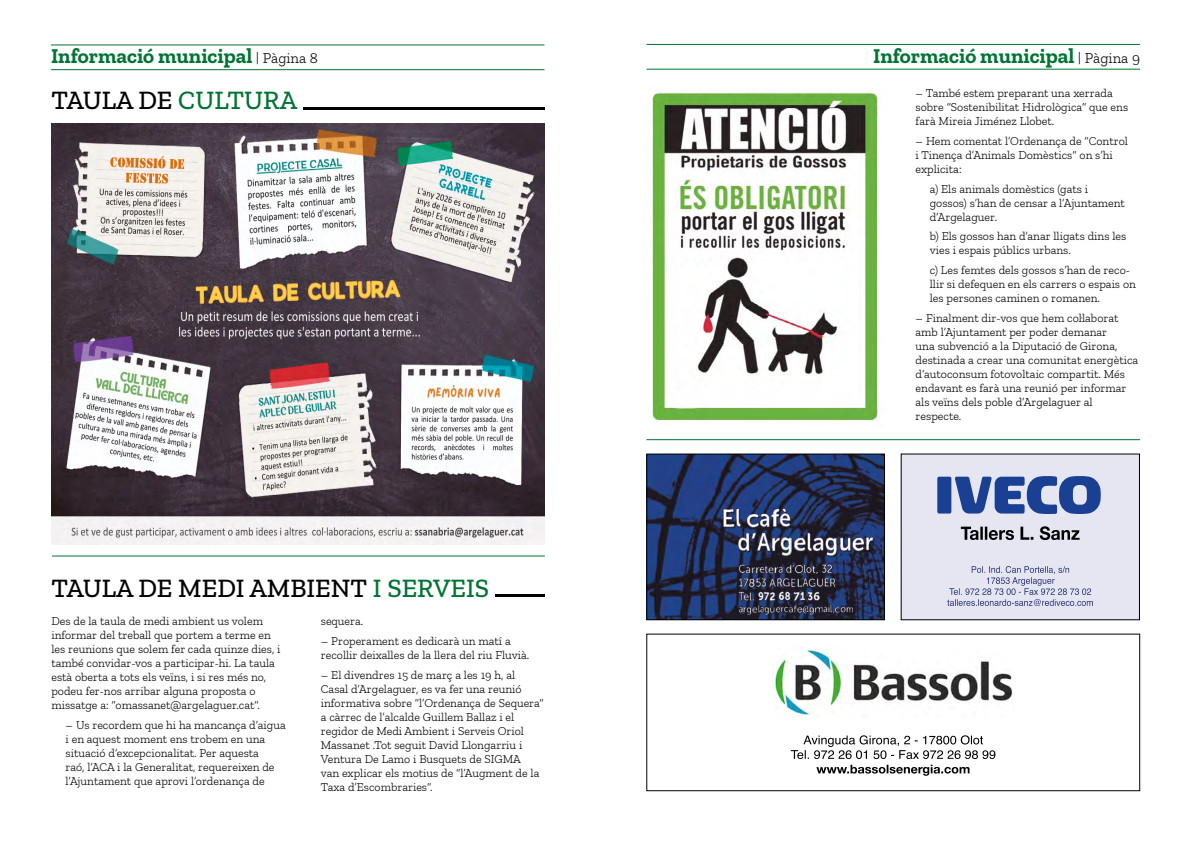
<style>
.page{position:relative;width:1191px;height:842px;background:#fff}
.page>*{position:absolute;margin:0;border:0;box-sizing:border-box;transform-origin:0 0}
.t1{font:500 27px "Zilla Slab";color:#000}
.t2{font:700 21px "Zilla Slab";color:#007434}
.t3{font:300 12px/14px "Zilla Slab";color:#000}
.s1{font-weight:300;font-size:15px;color:#000}
.s2{color:#007434}
</style>
<div class="page">
<hr style="left:51px;top:45px;width:493px;height:1px;background:#007434">
<hr style="left:646px;top:44px;width:494px;height:1px;background:#007434">
<hr style="left:51px;top:69px;width:493px;height:1px;background:#007434">
<hr style="left:646px;top:69px;width:494px;height:1px;background:#007434">
<img style="left:51px;top:124px;width:494px;height:420px">
<hr style="left:52px;top:556px;width:493px;height:1px;background:#007434">
<hr style="left:303px;top:107px;width:241px;height:2px;background:#000">
<hr style="left:495px;top:594px;width:50px;height:3px;background:#000">
<img style="left:646px;top:91px;width:236px;height:330px">
<div style="left:646px;top:634px;width:494px;height:157px;border:1px solid #000"></div>
<img style="left:772px;top:649px;width:241px;height:68px">
<svg style="left:816px;top:765px;width:153px;height:11px"></svg>
<svg style="left:791px;top:735px;width:204px;height:24px"></svg>
<hr style="left:646px;top:439px;width:494px;height:1px;background:#007434">
<div style="left:901px;top:454px;width:238px;height:166px;background:#e6e6f2"></div>
<svg style="left:947px;top:566px;width:146px;height:40px"></svg>
<svg style="left:961px;top:526px;width:118px;height:14px"></svg>
<svg style="left:937px;top:476px;width:163px;height:38px"></svg>
<img style="left:648px;top:456px;width:234px;height:162px">
<div style="left:646px;top:454px;width:238px;height:166px;border:1px solid #000"></div>
<p class="t2" style="left:51px;top:44px;width:268px">Informació municipal <span class="s1">| Pàgina 8</span></p>
<p class="t2" style="left:873px;top:44px;width:268px">Informació municipal <span class="s1">| Pàgina 9</span></p>
<p class="t1" style="left:51px;top:85px;width:247px">TAULA DE <span class="s2">CULTURA</span></p>
<p class="t3" style="left:915px;top:86px;width:214px">– També estem preparant una xerrada sobre “Sostenibilitat Hidrològica” que ens farà Mireia Jiménez Llobet.</p>
<p class="t3" style="left:915px;top:134px;width:214px">– Hem comentat l’Ordenança de ”Control i Tinença d’Animals Domèstics” on s’hi explicita:</p>
<p class="t3" style="left:929px;top:182px;width:197px">a) Els animals domèstics (gats i gossos) s’han de censar a l’Ajuntament d’Argelaguer.</p>
<p class="t3" style="left:929px;top:229px;width:198px">b) Els gossos han d’anar lligats dins les vies i espais públics urbans.</p>
<p class="t3" style="left:929px;top:263px;width:208px">c) Les femtes dels gossos s’han de reco&shy;llir si defequen en els carrers o espais on les persones caminen o romanen.</p>
<p class="t3" style="left:915px;top:311px;width:224px">– Finalment dir-vos que hem coŀlaborat amb l’Ajuntament per poder demanar<br>una subvenció a la Diputació de Girona, destinada a crear una comunitat energètica d’autoconsum fotovoltaic compartit. Més endavant es farà una reunió per informar als veïns dels poble d’Argelaguer al respecte.</p>
<p class="t1" style="left:51px;top:573px;width:439px">TAULA DE MEDI AMBIENT <span class="s2">I SERVEIS</span></p>
<p class="t3" style="left:51px;top:614px;width:231px">Des de la taula de medi ambient us volem informar del treball que portem a terme en les reunions que solem fer cada quinze dies, i també convidar-vos a participar-hi. La taula està oberta a tots els veïns, i si res més no, podeu fer-nos arribar alguna proposta o missatge a: “omassanet@argelaguer.cat”.</p>
<p class="t3" style="left:66px;top:718px;width:222px">– Us recordem que hi ha mancança d’aigua i en aquest moment ens trobem en una situació d’excepcionalitat. Per aquesta<br>raó, l’ACA i la Generalitat, requereixen de l’Ajuntament que aprovi l’ordenança de</p>
<p class="t3" style="left:321px;top:614px;width:44px">sequera.</p>
<p class="t3" style="left:321px;top:634px;width:210px">– Properament es dedicarà un matí a recollir deixalles de la llera del riu Fluvià.</p>
<p class="t3" style="left:321px;top:668px;width:224px">– El divendres 15 de març a les 19 h, al Casal d’Argelaguer, es va fer una reunió informativa sobre “l’Ordenança de Sequera” a càrrec de l’alcalde Guillem Ballaz i el regidor de Medi Ambient i Serveis Oriol Massanet .Tot seguit David Llongarriu i Ventura De Lamo i Busquets de SIGMA<br>van explicar els motius de “l’Augment de la Taxa d’Escombraries”.</p>
</div>
